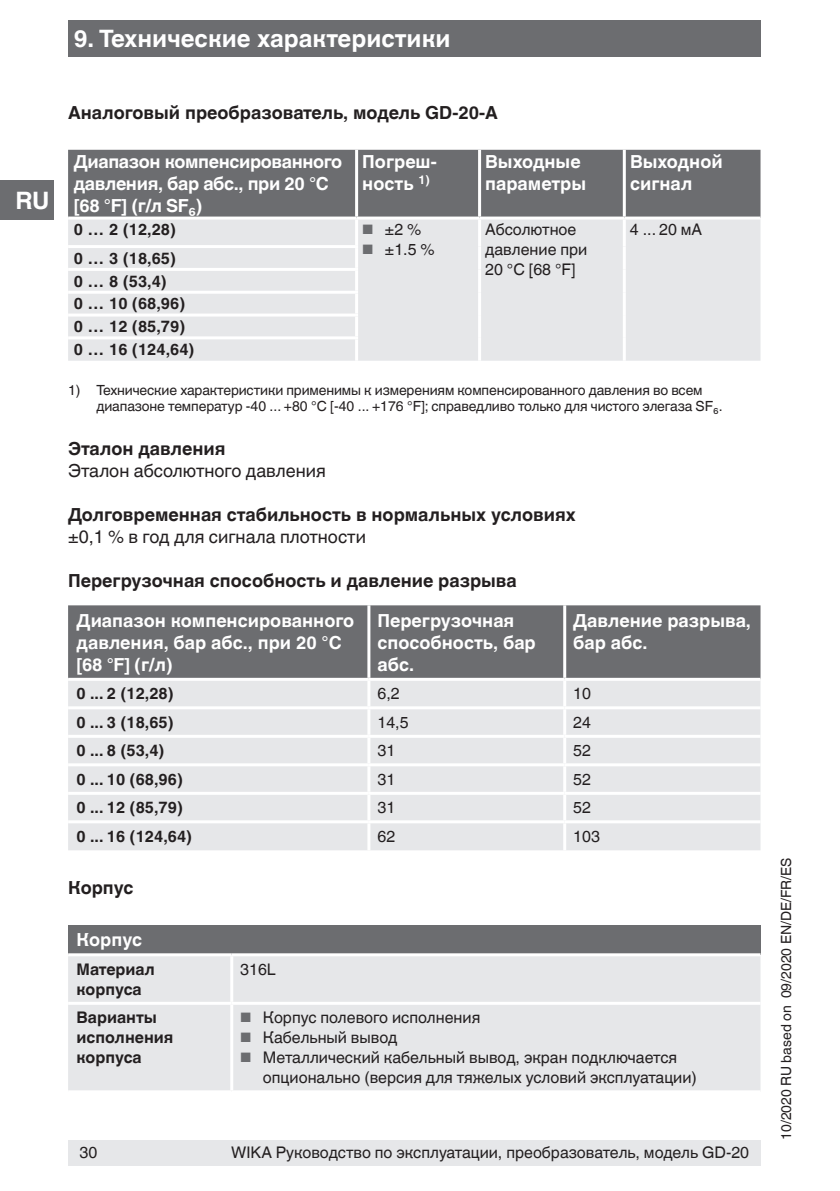
<style>
.page{position:relative;width:840px;height:1191px;background:#fff}
.page>*{position:absolute;margin:0;border:0;box-sizing:border-box;transform-origin:0 0}
.t1{font:700 24px "Helvetica World";color:#fff}
.t2{font:700 18px/22px "Helvetica World";color:#fff}
.t3{font:700 18px "Helvetica World";color:#231f20}
.t4{font:700 18px/22px "Helvetica World";letter-spacing:-.02em;color:#fff}
.t5{font:18px "Helvetica World";color:#231f20}
.t6{font:16px/20px "Helvetica World";color:#231f20}
.t7{font:700 16px/22.8px "Helvetica World";color:#231f20}
.t8{font:14px/16px "Helvetica World";letter-spacing:-.01em;color:#231f20}
.s1{font-size:13.6px;color:#6c6d70}
</style>
<div class="page">
<div style="left:68px;top:1140px;width:692px;height:25px;background:#e6e7e9"></div>
<div style="left:0;top:180px;width:54px;height:40px;background:#6c6d70"></div>
<div style="left:68px;top:20px;width:692px;height:37px;background:#6c6d70"></div>
<div style="left:68px;top:150px;width:692px;height:66px;background:#6c6d70"></div>
<div style="left:68px;top:219px;width:692px;height:142px;background:#e6e7e9"></div>
<hr style="left:355px;top:150px;width:3px;height:66px;background:#fff">
<hr style="left:478px;top:150px;width:3px;height:66px;background:#fff">
<hr style="left:622px;top:150px;width:3px;height:66px;background:#fff">
<hr style="left:355px;top:219px;width:3px;height:26px;background:#fff">
<hr style="left:478px;top:219px;width:3px;height:27px;background:#fff">
<hr style="left:622px;top:219px;width:3px;height:27px;background:#fff">
<hr style="left:68px;top:245px;width:290px;height:3px;background:#fff">
<hr style="left:355px;top:248px;width:3px;height:20px;background:#fff">
<hr style="left:478px;top:246px;width:3px;height:23px;background:#fff">
<hr style="left:622px;top:246px;width:3px;height:23px;background:#fff">
<hr style="left:68px;top:268px;width:290px;height:3px;background:#fff">
<hr style="left:355px;top:271px;width:3px;height:20px;background:#fff">
<hr style="left:478px;top:269px;width:3px;height:23px;background:#fff">
<hr style="left:622px;top:269px;width:3px;height:23px;background:#fff">
<hr style="left:68px;top:291px;width:290px;height:3px;background:#fff">
<hr style="left:355px;top:294px;width:3px;height:19px;background:#fff">
<hr style="left:478px;top:292px;width:3px;height:23px;background:#fff">
<hr style="left:622px;top:292px;width:3px;height:23px;background:#fff">
<hr style="left:68px;top:313px;width:290px;height:3px;background:#fff">
<hr style="left:355px;top:316px;width:3px;height:20px;background:#fff">
<hr style="left:478px;top:315px;width:3px;height:23px;background:#fff">
<hr style="left:622px;top:315px;width:3px;height:23px;background:#fff">
<hr style="left:68px;top:336px;width:290px;height:3px;background:#fff">
<hr style="left:355px;top:339px;width:3px;height:22px;background:#fff">
<hr style="left:478px;top:338px;width:3px;height:23px;background:#fff">
<hr style="left:622px;top:338px;width:3px;height:23px;background:#fff">
<div style="left:68px;top:605px;width:692px;height:73px;background:#6c6d70"></div>
<div style="left:68px;top:681px;width:692px;height:169px;background:#e6e7e9"></div>
<hr style="left:563px;top:681px;width:3px;height:25px;background:#fff">
<hr style="left:564px;top:706px;width:196px;height:3px;background:#fff">
<hr style="left:563px;top:709px;width:3px;height:26px;background:#fff">
<hr style="left:564px;top:735px;width:196px;height:3px;background:#fff">
<hr style="left:563px;top:738px;width:3px;height:25px;background:#fff">
<hr style="left:564px;top:763px;width:196px;height:3px;background:#fff">
<hr style="left:563px;top:766px;width:3px;height:26px;background:#fff">
<hr style="left:564px;top:792px;width:196px;height:3px;background:#fff">
<hr style="left:563px;top:795px;width:3px;height:25px;background:#fff">
<hr style="left:564px;top:820px;width:196px;height:3px;background:#fff">
<hr style="left:563px;top:823px;width:3px;height:27px;background:#fff">
<hr style="left:367px;top:605px;width:3px;height:73px;background:#fff">
<hr style="left:563px;top:605px;width:3px;height:73px;background:#fff">
<hr style="left:367px;top:681px;width:3px;height:25px;background:#fff">
<hr style="left:68px;top:706px;width:301px;height:3px;background:#fff">
<hr style="left:369px;top:706px;width:195px;height:3px;background:#fff">
<hr style="left:367px;top:709px;width:3px;height:26px;background:#fff">
<hr style="left:68px;top:735px;width:301px;height:3px;background:#fff">
<hr style="left:369px;top:735px;width:195px;height:3px;background:#fff">
<hr style="left:367px;top:738px;width:3px;height:25px;background:#fff">
<hr style="left:68px;top:763px;width:301px;height:3px;background:#fff">
<hr style="left:369px;top:763px;width:195px;height:3px;background:#fff">
<hr style="left:367px;top:766px;width:3px;height:26px;background:#fff">
<hr style="left:68px;top:792px;width:301px;height:3px;background:#fff">
<hr style="left:369px;top:792px;width:195px;height:3px;background:#fff">
<hr style="left:367px;top:795px;width:3px;height:25px;background:#fff">
<hr style="left:68px;top:820px;width:301px;height:3px;background:#fff">
<hr style="left:369px;top:820px;width:195px;height:3px;background:#fff">
<hr style="left:367px;top:823px;width:3px;height:27px;background:#fff">
<div style="left:68px;top:925px;width:692px;height:29px;background:#6c6d70"></div>
<div style="left:68px;top:956px;width:692px;height:134px;background:#e6e7e9"></div>
<hr style="left:68px;top:953px;width:163px;height:3px;background:#fff">
<hr style="left:231px;top:953px;width:529px;height:3px;background:#fff">
<hr style="left:68px;top:1001px;width:163px;height:3px;background:#fff">
<hr style="left:231px;top:1001px;width:529px;height:3px;background:#fff">
<hr style="left:230px;top:956px;width:3px;height:45px;background:#fff">
<hr style="left:230px;top:1004px;width:3px;height:86px;background:#fff">
<h1 class="t1" style="left:74px;top:25px;width:378px">9. Технические характеристики</h1>
<h1 class="t1" style="left:15px;top:186px;width:36px">RU</h1>
<p class="t3" style="left:68px;top:102px;width:431px">Аналоговый преобразователь, модель GD-20-A</p>
<p class="t4" style="left:74px;top:151px;width:270px">Диапазон компенсированного давления, бар абс., при 20 °C [68 °F] (г/л SF₆)</p>
<p class="t2" style="left:362px;top:151px;width:76px">Погреш&shy;ность <sup>1)</sup></p>
<p class="t2" style="left:485px;top:151px;width:102px">Выходные параметры</p>
<p class="t2" style="left:629px;top:151px;width:94px">Выходной сигнал</p>
<p class="t7" style="left:74px;top:218px;width:104px">0 … 2 (12,28)</p>
<p class="t6" style="left:362px;top:220px;width:61px"><span class="s1">■</span> ±2 %</p>
<p class="t6" style="left:362px;top:240px;width:74px"><span class="s1">■</span> ±1.5 %</p>
<p class="t6" style="left:485px;top:220px;width:103px">Абсолютное давление при<br>20 °C [68 °F]</p>
<p class="t6" style="left:629px;top:220px;width:74px">4 ... 20 мА</p>
<p class="t7" style="left:74px;top:247px;width:122px">0 … 3 (18,65)<br>0 … 8 (53,4)<br>0 … 10 (68,96)<br>0 … 12 (85,79)<br>0 … 16 (124,64)</p>
<p class="t8" style="left:96px;top:382px;width:627px;text-indent:-28px">1) Технические характеристики применимы к измерениям компенсированного давления во всем диапазоне температур -40 ... +80 °C [-40 ... +176 °F]; справедливо только для чистого элегаза SF₆.</p>
<p class="t3" style="left:68px;top:438px;width:159px">Эталон давления</p>
<p class="t5" style="left:68px;top:460px;width:259px">Эталон абсолютного давления</p>
<p class="t3" style="left:68px;top:504px;width:509px">Долговременная стабильность в нормальных условиях</p>
<p class="t5" style="left:68px;top:526px;width:299px">±0,1 % в год для сигнала плотности</p>
<p class="t3" style="left:68px;top:570px;width:450px">Перегрузочная способность и давление разрыва</p>
<p class="t2" style="left:77px;top:609px;width:279px">Диапазон компенсированного давления, бар абс., при 20 °C [68 °F] (г/л)</p>
<p class="t2" style="left:377px;top:609px;width:160px">Перегрузочная способность, бар абс.</p>
<p class="t2" style="left:573px;top:609px;width:179px">Давление разрыва, бар абс.</p>
<p class="t7" style="left:77px;top:682px;width:99px">0 ... 2 (12,28)</p>
<p class="t6" style="left:377px;top:684px;width:24px">6,2</p>
<p class="t6" style="left:573px;top:684px;width:19px">10</p>
<p class="t7" style="left:77px;top:711px;width:99px">0 ... 3 (18,65)</p>
<p class="t6" style="left:377px;top:712px;width:33px">14,5</p>
<p class="t6" style="left:573px;top:712px;width:19px">24</p>
<p class="t7" style="left:77px;top:739px;width:89px">0 ... 8 (53,4)</p>
<p class="t6" style="left:377px;top:741px;width:19px">31</p>
<p class="t6" style="left:573px;top:741px;width:19px">52</p>
<p class="t7" style="left:77px;top:768px;width:108px">0 ... 10 (68,96)</p>
<p class="t6" style="left:377px;top:769px;width:19px">31</p>
<p class="t6" style="left:573px;top:769px;width:19px">52</p>
<p class="t7" style="left:77px;top:796px;width:108px">0 ... 12 (85,79)</p>
<p class="t6" style="left:377px;top:798px;width:19px">31</p>
<p class="t6" style="left:573px;top:798px;width:19px">52</p>
<p class="t7" style="left:77px;top:825px;width:117px">0 ... 16 (124,64)</p>
<p class="t6" style="left:377px;top:826px;width:19px">62</p>
<p class="t6" style="left:573px;top:826px;width:28px">103</p>
<p class="t3" style="left:68px;top:877px;width:67px">Корпус</p>
<p class="t2" style="left:77px;top:929px;width:67px">Корпус</p>
<p class="t7" style="left:77px;top:959px;width:80px;line-height:20px">Материал корпуса</p>
<p class="t6" style="left:240px;top:959px;width:37px">316L</p>
<p class="t7" style="left:77px;top:1007px;width:98px;line-height:20px">Варианты исполнения корпуса</p>
<p class="t6" style="left:240px;top:1007px;width:241px"><span class="s1">■</span> Корпус полевого исполнения</p>
<p class="t6" style="left:240px;top:1027px;width:158px"><span class="s1">■</span> Кабельный вывод</p>
<p class="t6" style="left:263px;top:1047px;width:435px;text-indent:-23px"><span class="s1">■</span> Металлический кабельный вывод, экран подключается опционально (версия для тяжелых условий эксплуатации)</p>
<p class="t6" style="left:79px;top:1143px;width:19px">30</p>
<p class="t6" style="left:231px;top:1143px;width:519px">WIKA Руководство по эксплуатации, преобразователь, модель GD-20</p>
<p class="t8" style="left:777px;top:1140px;width:284px;rotate:-90deg">10/2020 RU based on 09/2020 EN/DE/FR/ES</p>
</div>
